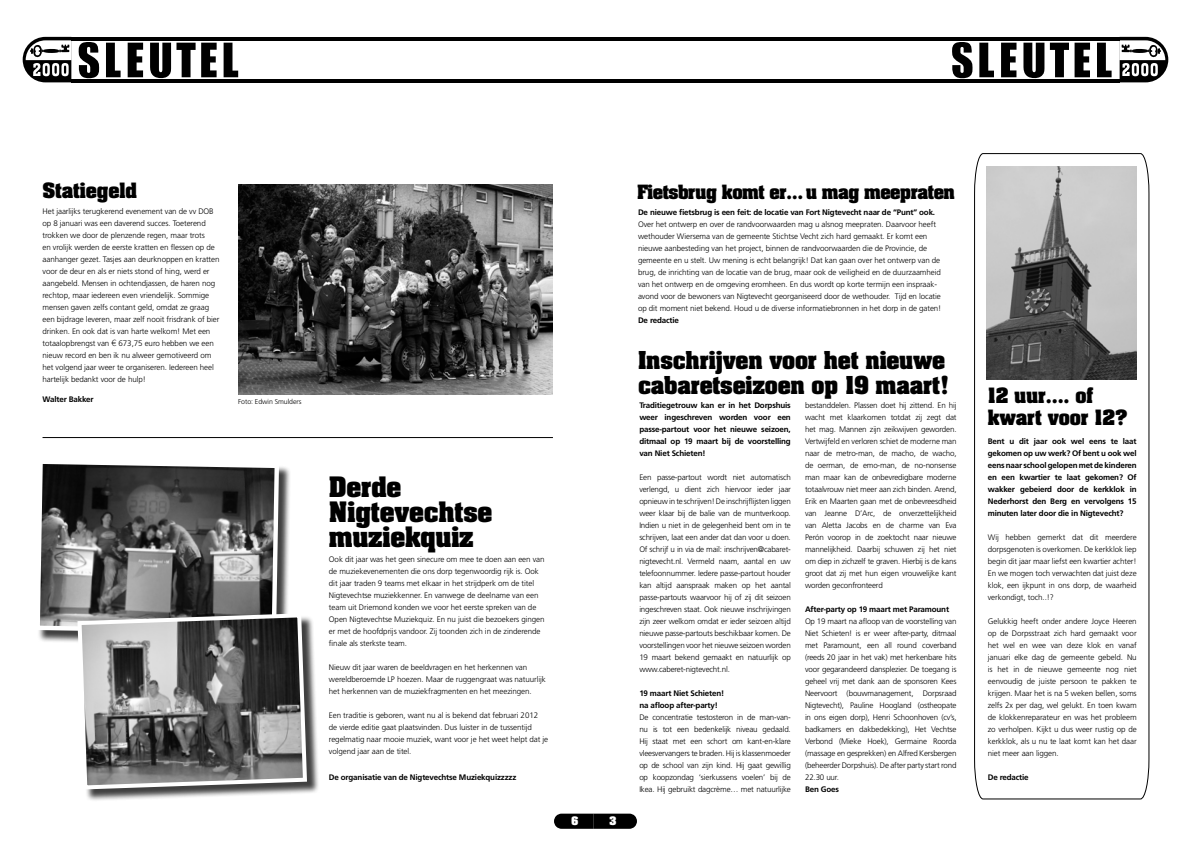
<style>
.page{position:relative;width:1191px;height:842px;background:#fff}
.page>*{position:absolute;margin:0;border:0;box-sizing:border-box;transform-origin:0 0}
.t1{font:700 24px/25px "Aachen";letter-spacing:-.01em;color:#000}
.t2{font:700 21px/24.4px "Aachen";letter-spacing:-.01em;color:#000}
.t3{font:700 18px/22px "Aachen";letter-spacing:-.01em;color:#000}
.t4{font:700 16.8px "Aachen";letter-spacing:-.03em;color:#000}
.t5{font:700 10px "Aachen";color:#fff}
.t6{font:300 8px/12px "Frutiger";letter-spacing:-.01em;color:#000;text-align:justify}
.t7{font:700 8px/12px "Frutiger CE";letter-spacing:-.02em;color:#000;text-align:justify}
.t8{font:300 7px "Frutiger";letter-spacing:-.01em;color:#000}
.s1{font-family:"Gill Sans";font-size:9px}
</style>
<div class="page">
<svg style="left:23px;top:37px;width:49px;height:45px"></svg>
<svg style="left:79px;top:42px;width:20px;height:37px"></svg>
<svg style="left:106px;top:43px;width:15px;height:34px"></svg>
<svg style="left:128px;top:43px;width:15px;height:34px"></svg>
<svg style="left:150px;top:43px;width:67px;height:36px"></svg>
<svg style="left:224px;top:43px;width:14px;height:34px"></svg>
<hr style="left:71px;top:37px;width:524px;height:3px;background:#000">
<hr style="left:71px;top:79px;width:524px;height:3px;background:#000">
<svg style="left:1119px;top:37px;width:49px;height:45px"></svg>
<hr style="left:595px;top:37px;width:524px;height:3px;background:#000">
<hr style="left:595px;top:79px;width:524px;height:3px;background:#000">
<svg style="left:952px;top:42px;width:20px;height:37px"></svg>
<svg style="left:979px;top:43px;width:15px;height:34px"></svg>
<svg style="left:1001px;top:43px;width:15px;height:34px"></svg>
<svg style="left:1023px;top:43px;width:21px;height:36px"></svg>
<svg style="left:1050px;top:43px;width:40px;height:34px"></svg>
<svg style="left:1097px;top:43px;width:14px;height:34px"></svg>
<svg style="left:554px;top:814px;width:83px;height:15px"></svg>
<img style="left:238px;top:184px;width:315px;height:211px">
<div style="left:37px;top:461px;width:258px;height:190px;background:#000;opacity:.75"></div>
<svg style="left:37px;top:461px;width:244px;height:175px;background:#646464"></svg>
<div style="left:79px;top:615px;width:245px;height:191px;background:#000;opacity:.75"></div>
<svg style="left:75px;top:611px;width:234px;height:180px;background:#7a7a7a"></svg>
<hr style="left:43px;top:437px;width:510px;height:1px;background:#000">
<svg style="left:974px;top:153px;width:176px;height:647px"></svg>
<h3 class="t3" style="left:43px;top:179px;width:96px">Statiegeld</h3>
<p class="t6" style="left:43px;top:205px;width:179px;text-align:left">Het jaarlijks terugkerend evenement van de vv DOB op 8 januari was een daverend succes. Toeterend trokken we door de plenzende regen, maar trots<br>en vrolijk werden de eerste kratten en flessen op de aanhanger gezet. Tasjes aan deurknoppen en kratten voor de deur en als er niets stond of hing, werd er aangebeld. Mensen in ochtendjassen, de haren nog rechtop, maar iedereen even vriendelijk. Sommige mensen gaven zelfs contant geld, omdat ze graag een bijdrage leveren, maar zelf nooit frisdrank of bier drinken. En ook dat is van harte welkom! Met een totaalopbrengst van <span class="s1">€</span> 673,75 euro hebben we een nieuw record en ben ik nu alweer gemotiveerd om het volgend jaar weer te organiseren. Iedereen heel hartelijk bedankt voor de hulp!</p>
<p class="t7" style="left:43px;top:393px;width:53px">Walter Bakker</p>
<p class="t8" style="left:238px;top:397px;width:65px">Foto: Edwin Smulders</p>
<h1 class="t1" style="left:329px;top:473px;width:165px">Derde<br>Nigtevechtse muziekquiz</h1>
<p class="t6" style="left:329px;top:553px;width:217px;text-align:left">Ook dit jaar was het geen sinecure om mee te doen aan een van de muziekevenementen die ons dorp tegenwoordig rijk is. Ook dit jaar traden 9 teams met elkaar in het strijdperk om de titel Nigtevechtse muziekkenner. En vanwege de deelname van een team uit Driemond konden we voor het eerste spreken van de Open Nigtevechtse Muziekquiz. En nu juist die bezoekers gingen er met de hoofdprijs vandoor. Zij toonden zich in de zinderende finale als sterkste team.</p>
<p class="t6" style="left:329px;top:661px;width:218px;text-align:left">Nieuw dit jaar waren de beeldvragen en het herkennen van wereldberoemde LP hoezen. Maar de ruggengraat was natuurlijk het herkennen van de muziekfragmenten en het meezingen.</p>
<p class="t6" style="left:329px;top:709px;width:221px;text-align:left">Een traditie is geboren, want nu al is bekend dat februari 2012 de vierde editie gaat plaatsvinden. Dus luister in de tussentijd regelmatig naar mooie muziek, want voor je het weet helpt dat je volgend jaar aan de titel.</p>
<p class="t7" style="left:329px;top:771px;width:189px">De organisatie van de Nigtevechtse Muziekquizzzzz</p>
<p class="t5" style="left:571px;top:814px;width:8px">6</p>
<p class="t5" style="left:609px;top:814px;width:8px">3</p>
<h3 class="t4" style="left:637px;top:180px;width:319px">Fietsbrug komt er… u mag meepraten</h3>
<p class="t7" style="left:638px;top:206px;width:299px">De nieuwe fietsbrug is een feit: de locatie van Fort Nigtevecht naar de “Punt” ook.</p>
<p class="t6" style="left:638px;top:218px;width:305px;text-align:left">Over het ontwerp en over de randvoorwaarden mag u alsnog meepraten. Daarvoor heeft wethouder Wiersema van de gemeente Stichtse Vecht zich hard gemaakt. Er komt een nieuwe aanbesteding van het project, binnen de randvoorwaarden die de Provincie, de gemeente en u stelt. Uw mening is echt belangrijk! Dat kan gaan over het ontwerp van de brug, de inrichting van de locatie van de brug, maar ook de veiligheid en de duurzaamheid van het ontwerp en de omgeving eromheen. En dus wordt op korte termijn een inspraak&shy;avond voor de bewoners van Nigtevecht georganiseerd door de wethouder. Tijd en locatie op dit moment niet bekend. Houd u de diverse informatiebronnen in het dorp in de gaten!</p>
<p class="t7" style="left:638px;top:314px;width:42px">De redactie</p>
<h2 class="t2" style="left:638px;top:348px;width:313px">Inschrijven voor het nieuwe cabaretseizoen op 19 maart!</h2>
<p class="t7" style="left:639px;top:399px;width:153px">Traditiegetrouw kan er in het Dorpshuis weer ingeschreven worden voor een passe-partout voor het nieuwe seizoen, ditmaal op 19 maart bij de voorstelling van Niet Schieten!</p>
<p class="t6" style="left:639px;top:471px;width:153px">Een passe-partout wordt niet automatisch verlengd, u dient zich hiervoor ieder jaar opnieuw in te schrijven! De inschrijflijsten liggen weer klaar bij de balie van de muntverkoop.<br>Indien u niet in de gelegenheid bent om in te schrijven, laat een ander dat dan voor u doen.<br>Of schrijf u in via de mail: inschrijven@cabaret&shy;nigtevecht.nl. Vermeld naam, aantal en uw telefoonnummer. Iedere passe-partout houder kan altijd aanspraak maken op het aantal passe-partouts waarvoor hij of zij dit seizoen ingeschreven staat. Ook nieuwe inschrijvingen zijn zeer welkom omdat er ieder seizoen altijd nieuwe passe-partouts beschikbaar komen. De voorstellingen voor het nieuwe seizoen worden 19 maart bekend gemaakt en natuurlijk op www.caberet-nigtevecht.nl.</p>
<p class="t7" style="left:639px;top:687px;width:86px">19 maart Niet Schieten! na afloop after-party!</p>
<p class="t6" style="left:639px;top:711px;width:153px">De concentratie testosteron in de man-van&shy;nu is tot een bedenkelijk niveau gedaald.<br>Hij staat met een schort om kant-en-klare vleesvervangers te braden. Hij is klassenmoeder op de school van zijn kind. Hij gaat gewillig op koopzondag ‘sierkussens voelen’ bij de Ikea. Hij gebruikt dagcrème… met natuurlijke</p>
<p class="t6" style="left:805px;top:399px;width:153px">bestanddelen. Plassen doet hij zittend. En hij wacht met klaarkomen totdat zij zegt dat het mag. Mannen zijn zeikwijven geworden.<br>Vertwijfeld en verloren schiet de moderne man naar de metro-man, de macho, de wacho, de oerman, de emo-man, de no-nonsense man maar kan de onbevredigbare moderne totaalvrouw niet meer aan zich binden. Arend, Erik en Maarten gaan met de onbevreesdheid van Jeanne D’Arc, de onverzettelijkheid van Aletta Jacobs en de charme van Eva Perón voorop in de zoektocht naar nieuwe mannelijkheid. Daarbij schuwen zij het niet om diep in zichzelf te graven. Hierbij is de kans groot dat zij met hun eigen vrouwelijke kant worden geconfronteerd</p>
<p class="t7" style="left:805px;top:603px;width:146px">After-party op 19 maart met Paramount</p>
<p class="t6" style="left:805px;top:615px;width:153px">Op 19 maart na afloop van de voorstelling van Niet Schieten! is er weer after-party, ditmaal met Paramount, een all round coverband (reeds 20 jaar in het vak) met herkenbare hits voor gegarandeerd dansplezier. De toegang is geheel vrij met dank aan de sponsoren Kees Neervoort (bouwmanagement, Dorpsraad Nigtevecht), Pauline Hoogland (ostheopate in ons eigen dorp), Henri Schoonhoven (cv’s, badkamers en dakbedekking), Het Vechtse Verbond (Mieke Hoek), Germaine Roorda (massage en gesprekken) en Alfred Kersbergen (beheerder Dorpshuis). De after party start rond 22.30 uur.</p>
<p class="t7" style="left:805px;top:783px;width:35px">Ben Goes</p>
<h3 class="t3" style="left:987px;top:384px;width:142px">12 uur…. of kwart voor 12?</h3>
<p class="t7" style="left:987px;top:435px;width:150px">Bent u dit jaar ook wel eens te laat gekomen op uw werk? Of bent u ook wel eens naar school gelopen met de kinderen en een kwartier te laat gekomen? Of wakker gebeierd door de kerkklok in Nederhorst den Berg en vervolgens 15 minuten later door die in Nigtevecht?</p>
<p class="t6" style="left:987px;top:531px;width:150px">Wij hebben gemerkt dat dit meerdere dorpsgenoten is overkomen. De kerkklok liep begin dit jaar maar liefst een kwartier achter!<br>En we mogen toch verwachten dat juist deze klok, een ijkpunt in ons dorp, de waarheid verkondigt, toch..!?</p>
<p class="t6" style="left:987px;top:615px;width:150px">Gelukkig heeft onder andere Joyce Heeren op de Dorpsstraat zich hard gemaakt voor het wel en wee van deze klok en vanaf januari elke dag de gemeente gebeld. Nu is het in de nieuwe gemeente nog niet eenvoudig de juiste persoon te pakken te krijgen. Maar het is na 5 weken bellen, soms zelfs 2x per dag, wel gelukt. En toen kwam de klokkenreparateur en was het probleem zo verholpen. Kijkt u dus weer rustig op de kerkklok, als u nu te laat komt kan het daar niet meer aan liggen.</p>
<p class="t7" style="left:987px;top:771px;width:42px">De redactie</p>
</div>
